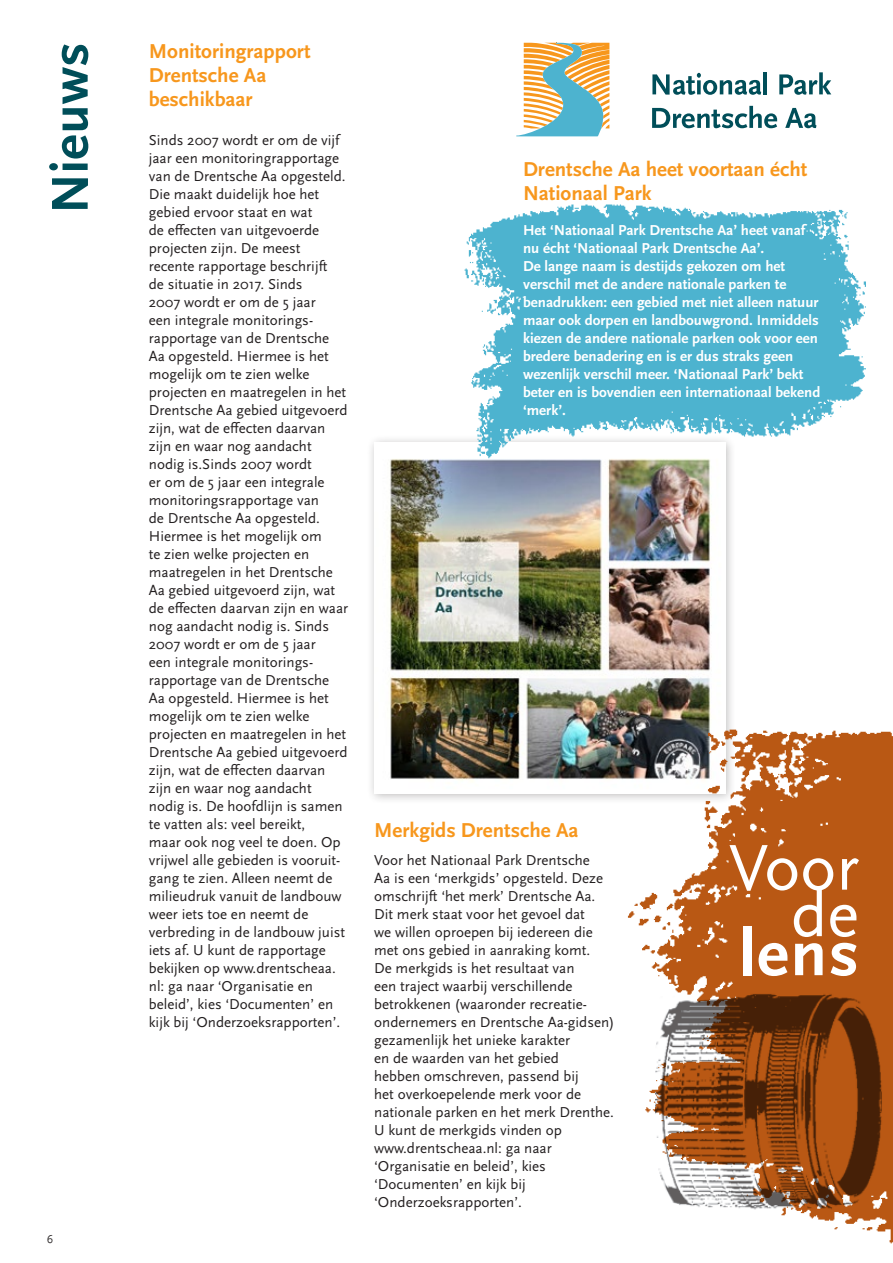
<style>
.page{position:relative;width:893px;height:1263px;background:#fff}
.page>*{position:absolute;margin:0;border:0;box-sizing:border-box;transform-origin:0 0}
.t1{font:67.5px "Scala Sans OT";color:#fff}
.t2{font:700 67.5px "Scala Sans OT";color:#fff}
.t3{font:700 54px "Scala Sans OT";color:#004e59}
.t4{font:700 21px/24px "Scala Sans OT";color:#f7971d}
.t5{font:15px/18px "Scala Sans OT";color:#231f20}
.t6{font:700 15px/18px "Scala Sans OT";color:#fff}
.t7{font:12px "Scala Sans OT";color:#231f20}
</style>
<div class="page">
<div style="left:366px;top:434px;width:370px;height:370px;background:#231f20;opacity:.3"></div>
<img style="left:374px;top:442px;width:351px;height:351px">
<img style="left:617px;top:697px;width:276px;height:547px">
<img style="left:457px;top:204px;width:408px;height:263px">
<svg style="left:516px;top:43px;width:93px;height:93px"></svg>
<svg style="left:652px;top:73px;width:109px;height:22px"></svg>
<hr style="left:764px;top:72px;width:3px;height:22px;background:#004e59">
<svg style="left:779px;top:72px;width:52px;height:23px"></svg>
<svg style="left:652px;top:106px;width:125px;height:22px"></svg>
<svg style="left:785px;top:108px;width:31px;height:20px"></svg>
<img style="left:656px;top:955px;width:237px;height:275px">
<h2 class="t3" style="left:40px;top:214px;width:173px;rotate:-90deg">Nieuws</h2>
<h3 class="t4" style="left:149px;top:40px;width:163px">Monitoringrapport<br>Drentsche Aa beschikbaar</h3>
<p class="t5" style="left:149px;top:132px;width:201px">Sinds 2007 wordt er om de vijf jaar een monitoringrapportage van de Drentsche Aa opgesteld.<br>Die maakt duidelijk hoe het gebied ervoor staat en wat<br>de effecten van uitgevoerde projecten zijn. De meest recente rapportage beschrijft<br>de situatie in 2017. Sinds<br>2007 wordt er om de 5 jaar<br>een integrale monitorings&shy;rapportage van de Drentsche<br>Aa opgesteld. Hiermee is het mogelijk om te zien welke projecten en maatregelen in het<br>Drentsche Aa gebied uitgevoerd zijn, wat de effecten daarvan zijn en waar nog aandacht nodig is.Sinds 2007 wordt<br>er om de 5 jaar een integrale monitoringsrapportage van<br>de Drentsche Aa opgesteld.<br>Hiermee is het mogelijk om<br>te zien welke projecten en maatregelen in het Drentsche<br>Aa gebied uitgevoerd zijn, wat de effecten daarvan zijn en waar nog aandacht nodig is. Sinds<br>2007 wordt er om de 5 jaar<br>een integrale monitorings&shy;rapportage van de Drentsche<br>Aa opgesteld. Hiermee is het mogelijk om te zien welke projecten en maatregelen in het<br>Drentsche Aa gebied uitgevoerd zijn, wat de effecten daarvan zijn en waar nog aandacht nodig is. De hoofdlijn is samen te vatten als: veel bereikt,<br>maar ook nog veel te doen. Op vrijwel alle gebieden is vooruit&shy;gang te zien. Alleen neemt de milieudruk vanuit de landbouw weer iets toe en neemt de verbreding in de landbouw juist iets af. U kunt de rapportage bekijken op www.drentscheaa. nl: ga naar ‘Organisatie en beleid’, kies ‘Documenten’ en kijk bij ‘Onderzoeksrapporten’.</p>
<p class="t7" style="left:47px;top:1233px;width:8px">6</p>
<h3 class="t4" style="left:523px;top:158px;width:286px">Drentsche Aa heet voortaan écht<br>Nationaal Park</h3>
<p class="t6" style="left:523px;top:222px;width:299px">Het ‘Nationaal Park Drentsche Aa’ heet vanaf nu écht ‘Nationaal Park Drentsche Aa’.<br>De lange naam is destijds gekozen om het verschil met de andere nationale parken te benadrukken: een gebied met niet alleen natuur maar ook dorpen en landbouwgrond. Inmiddels kiezen de andere nationale parken ook voor een bredere benadering en is er dus straks geen wezenlijk verschil meer. ‘Nationaal Park’ bekt beter en is bovendien een internationaal bekend ‘merk’.</p>
<h3 class="t4" style="left:374px;top:819px;width:206px">Merkgids Drentsche Aa</h3>
<p class="t5" style="left:374px;top:852px;width:242px">Voor het Nationaal Park Drentsche<br>Aa is een ‘merkgids’ opgesteld. Deze omschrijft ‘het merk’ Drentsche Aa.<br>Dit merk staat voor het gevoel dat<br>we willen oproepen bij iedereen die met ons gebied in aanraking komt.<br>De merkgids is het resultaat van<br>een traject waarbij verschillende betrokkenen (waaronder recreatie&shy;ondernemers en Drentsche Aa-gidsen) gezamenlijk het unieke karakter<br>en de waarden van het gebied<br>hebben omschreven, passend bij<br>het overkoepelende merk voor de nationale parken en het merk Drenthe.<br>U kunt de merkgids vinden op www.drentscheaa.nl: ga naar ‘Organisatie en beleid’, kies ‘Documenten’ en kijk bij ‘Onderzoeksrapporten’.</p>
<h1 class="t1" style="left:729px;top:831px;width:132px">Voor</h1>
<h1 class="t1" style="left:791px;top:877px;width:70px">de</h1>
<h1 class="t2" style="left:739px;top:915px;width:121px">lens</h1>
</div>
